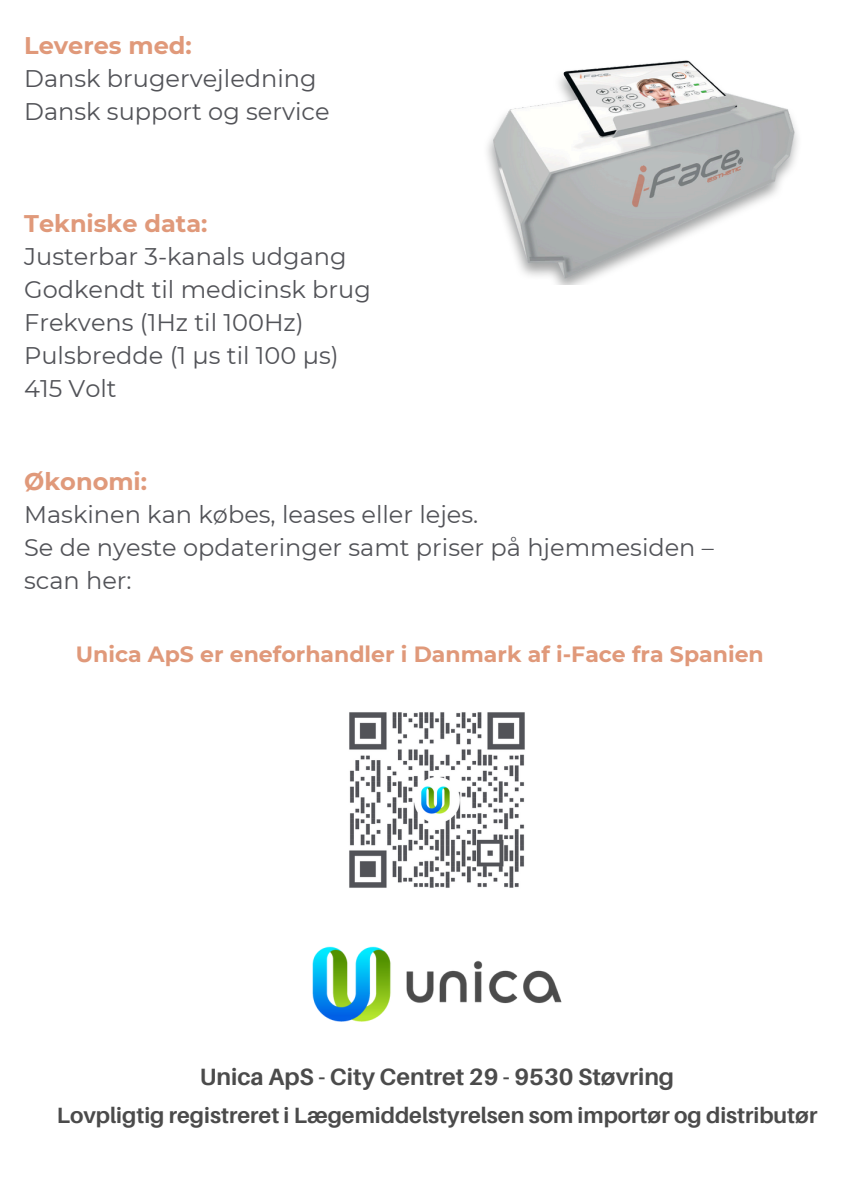
<style>
.page{position:relative;width:842px;height:1191px;background:#fff}
.page>*{position:absolute;margin:0;border:0;box-sizing:border-box;transform-origin:0 0}
.t1{font:24px "Montserrat";color:#525358}
.t2{font:700 24px "Montserrat";color:#e0997a}
.t3{font:700 23.6px "Aileron";color:#4b4b4b}
.t4{font:700 22.1px "Aileron";color:#4b4b4b}
.t5{font:700 22px "Montserrat";color:#e0997a}
</style>
<div class="page">
<img style="left:312px;top:946px;width:250px;height:76px">
<img style="left:349px;top:712px;width:176px;height:176px">
<img style="left:487px;top:60px;width:311px;height:224px">
<p class="t2" style="left:24px;top:30px;width:169px">Leveres med:</p>
<p class="t1" style="left:24px;top:63px;width:294px">Dansk brugervejledning</p>
<p class="t1" style="left:24px;top:96px;width:307px">Dansk support og service</p>
<p class="t2" style="left:24px;top:209px;width:185px">Tekniske data:</p>
<p class="t1" style="left:24px;top:242px;width:324px">Justerbar 3-kanals udgang</p>
<p class="t1" style="left:24px;top:275px;width:348px">Godkendt til medicinsk brug</p>
<p class="t1" style="left:24px;top:308px;width:281px">Frekvens (1Hz til 100Hz)</p>
<p class="t1" style="left:24px;top:341px;width:316px">Pulsbredde (1 μs til 100 μs)</p>
<p class="t1" style="left:24px;top:374px;width:94px">415 Volt</p>
<h1 class="t2" style="left:24px;top:466px;width:124px">Økonomi:</h1>
<p class="t1" style="left:24px;top:499px;width:456px">Maskinen kan købes, leases eller lejes.</p>
<p class="t1" style="left:24px;top:532px;width:691px">Se de nyeste opdateringer samt priser på hjemmesiden –</p>
<h1 class="t1" style="left:24px;top:565px;width:109px">scan her:</h1>
<h1 class="t5" style="left:76px;top:640px;width:689px">Unica ApS er eneforhandler i Danmark af i-Face fra Spanien</h1>
<p class="t3" style="left:200px;top:1062px;width:476px">Unica ApS - City Centret 29 - 9530 Støvring</p>
<p class="t4" style="left:57px;top:1101px;width:762px">Lovpligtig registreret i Lægemiddelstyrelsen som importør og distributør</p>
</div>
